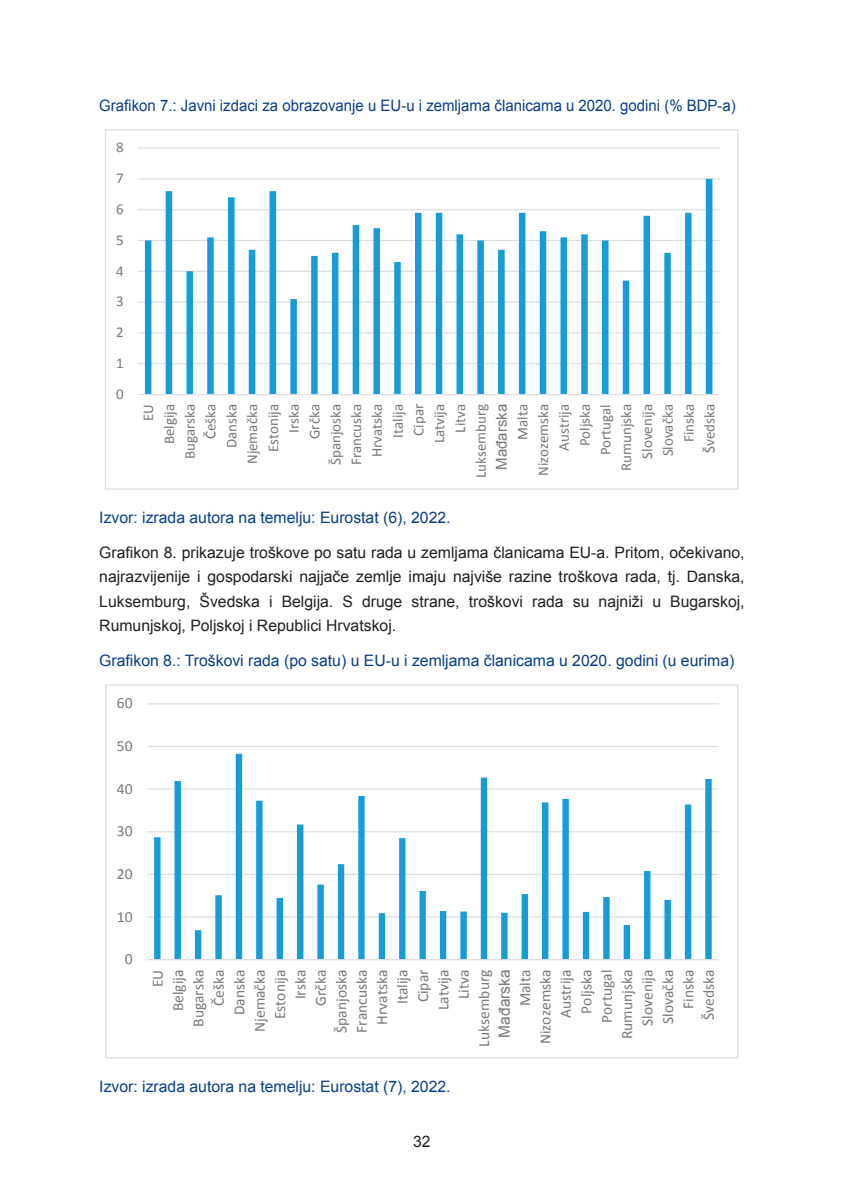
<style>
.page{position:relative;width:844px;height:1191px;background:#fff}
.page>*{position:absolute;margin:0;border:0;box-sizing:border-box;transform-origin:0 0}
.t1{font:15.75px/24.5px "Arial";color:#231f20;text-align:justify}
.t2{font:15.75px "Arial";color:#083e89}
.t3{font:15.75px "Arial";color:#083e89;scale:.95 1}
.t4{font:15.58px/20.5px "Calibri";color:#76787b;text-align:right}
.t5{font:15.58px "Arial";color:#76787b}
.t6{font:15.05px/20.8px "Calibri";color:#76787b;text-align:right}
.t7{font:15.05px "Arial";color:#76787b}
</style>
<div class="page">
<hr style="left:138px;top:363px;width:581px;height:1px;background:#dcdddf">
<hr style="left:138px;top:332px;width:581px;height:1px;background:#dcdddf">
<hr style="left:138px;top:301px;width:581px;height:2px;background:#dcdddf">
<hr style="left:138px;top:271px;width:581px;height:1px;background:#dcdddf">
<hr style="left:138px;top:240px;width:581px;height:1px;background:#dcdddf">
<hr style="left:138px;top:209px;width:581px;height:1px;background:#dcdddf">
<hr style="left:138px;top:178px;width:581px;height:1px;background:#dcdddf">
<hr style="left:138px;top:147px;width:581px;height:2px;background:#dcdddf">
<svg style="left:145px;top:179px;width:567px;height:215px"></svg>
<hr style="left:138px;top:394px;width:581px;height:1px;background:#dcdddf">
<hr style="left:147px;top:916px;width:571px;height:1px;background:#dcdddf">
<hr style="left:147px;top:873px;width:571px;height:2px;background:#dcdddf">
<hr style="left:147px;top:831px;width:571px;height:1px;background:#dcdddf">
<hr style="left:147px;top:788px;width:571px;height:1px;background:#dcdddf">
<hr style="left:147px;top:746px;width:571px;height:1px;background:#dcdddf">
<hr style="left:147px;top:703px;width:571px;height:1px;background:#dcdddf">
<svg style="left:154px;top:754px;width:557px;height:205px"></svg>
<hr style="left:147px;top:959px;width:571px;height:1px;background:#dcdddf">
<p class="t3" style="left:99px;top:95px;width:671px">Grafikon 7.: Javni izdaci za obrazovanje u EU-u i zemljama članicama u 2020. godini (% BDP-a)</p>
<p class="t6" style="left:116px;top:137px;width:9px">8</p>
<p class="t6" style="left:116px;top:168px;width:9px">7</p>
<p class="t6" style="left:116px;top:199px;width:9px">6</p>
<p class="t6" style="left:116px;top:229px;width:9px">5</p>
<p class="t6" style="left:116px;top:260px;width:9px">4</p>
<p class="t6" style="left:116px;top:291px;width:9px">3</p>
<p class="t6" style="left:116px;top:322px;width:9px">2</p>
<p class="t6" style="left:116px;top:353px;width:9px">1</p>
<p class="t6" style="left:116px;top:383px;width:9px">0</p>
<p class="t6" style="left:138px;top:478px;width:76px;rotate:-90deg">EU<br>Belgija<br>Bugarska<br>Češka<br>Danska<br>Njemačka<br>Estonija<br>Irska<br>Grčka<br>Španjoska<br>Francuska<br>Hrvatska<br>Italija<br>Cipar<br>Latvija<br>Litva<br>Luksemburg</p>
<p class="t7" style="left:491px;top:470px;width:67px;rotate:-90deg">Mađarska</p>
<p class="t6" style="left:512px;top:476px;width:74px;rotate:-90deg">Malta<br>Nizozemska<br>Austrija<br>Poljska<br>Portugal<br>Rumunjska<br>Slovenija<br>Slovačka<br>Finska<br>Švedska</p>
<p class="t2" style="left:99px;top:507px;width:353px">Izvor: izrada autora na temelju: Eurostat (6), 2022.</p>
<p class="t1" style="left:99px;top:540px;width:646px">Grafikon 8. prikazuje troškove po satu rada u zemljama članicama EU-a. Pritom, očekivano, najrazvijenije i gospodarski najjače zemlje imaju najviše razine troškova rada, tj. Danska, Luksemburg, Švedska i Belgija. S druge strane, troškovi rada su najniži u Bugarskoj, Rumunjskoj, Poljskoj i Republici Hrvatskoj.</p>
<p class="t2" style="left:99px;top:650px;width:636px">Grafikon 8.: Troškovi rada (po satu) u EU-u i zemljama članicama u 2020. godini (u eurima)</p>
<p class="t4" style="left:117px;top:693px;width:17px">60</p>
<p class="t4" style="left:117px;top:735px;width:17px">50</p>
<p class="t4" style="left:117px;top:778px;width:17px">40</p>
<p class="t4" style="left:117px;top:821px;width:17px">30</p>
<p class="t4" style="left:117px;top:863px;width:17px">20</p>
<p class="t4" style="left:117px;top:906px;width:17px">10</p>
<p class="t4" style="left:125px;top:948px;width:9px">0</p>
<p class="t4" style="left:147px;top:1046px;width:79px;rotate:-90deg">EU<br>Belgija<br>Bugarska<br>Češka<br>Danska<br>Njemačka<br>Estonija<br>Irska<br>Grčka<br>Španjoska<br>Francuska<br>Hrvatska<br>Italija<br>Cipar<br>Latvija<br>Litva<br>Luksemburg</p>
<p class="t5" style="left:494px;top:1037px;width:70px;rotate:-90deg">Mađarska</p>
<p class="t4" style="left:514px;top:1044px;width:76px;rotate:-90deg">Malta<br>Nizozemska<br>Austrija<br>Poljska<br>Portugal<br>Rumunjska<br>Slovenija<br>Slovačka<br>Finska<br>Švedska</p>
<p class="t2" style="left:99px;top:1076px;width:353px">Izvor: izrada autora na temelju: Eurostat (7), 2022.</p>
<p class="t1" style="left:413px;top:1129px;width:19px">32</p>
</div>
